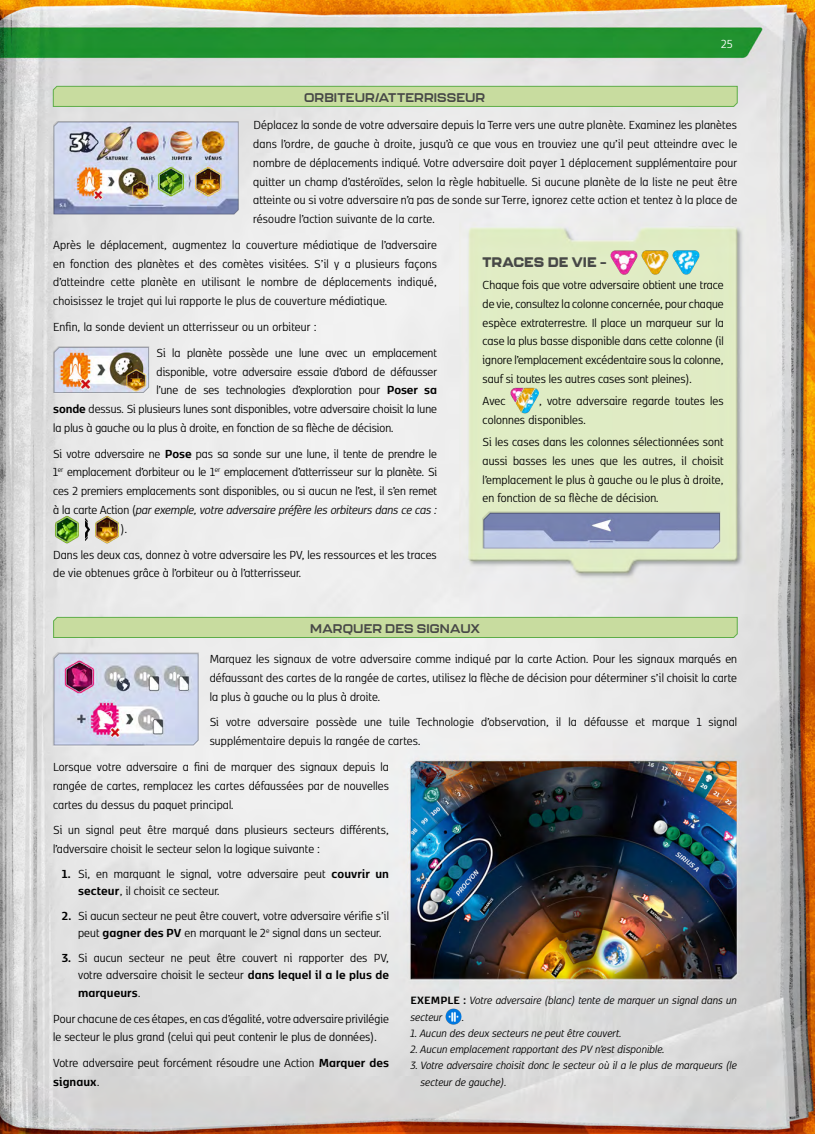
<style>
.page{position:relative;width:815px;height:1134px;background:#fff}
.page>*{position:absolute;margin:0;border:0;box-sizing:border-box;transform-origin:0 0}
.text_basic_Kobenhavn_12{font:13.75px/18.8px "Kobenhavn CS";letter-spacing:.005em;color:#000}
.text_basic_Kobenhavn_12_17{font:13.75px/18.8px "Kobenhavn CS";letter-spacing:.005em;color:#000;text-align:justify}
.text_basic_Kobenhavn_12-2{font:italic 13.75px "Kobenhavn CS";color:#000}
.t1{font:800 13.75px "Kallisto";color:#474847}
.t2{font:13.75px "Kobenhavn CS";color:#fff}
.example{font:italic 12.5px/16.2px "Kobenhavn CS";letter-spacing:.01em;color:#000}
.t3{font:700 12.5px "Kallisto";letter-spacing:.005em;color:#474847}
.s1{font-weight:700}
.s2{font-style:normal}
.s3{font-weight:700;font-style:normal}
</style>
<div class="page">
<img style="left:0;top:0;width:815px;height:1134px">
<div style="left:53px;top:121px;width:187px;height:94px;background:#000;opacity:.25"></div>
<svg style="left:53px;top:345px;width:97px;height:1px"></svg>
<div style="left:53px;top:347px;width:97px;height:47px;background:#eaeaea"></div>
<div style="left:53px;top:346px;width:97px;height:47px;background:#000;opacity:.25"></div>
<img style="left:53px;top:515px;width:28px;height:28px">
<img style="left:85px;top:518px;width:4px;height:22px">
<img style="left:93px;top:515px;width:28px;height:28px">
<svg style="left:53px;top:86px;width:685px;height:21px;background:#bed797"></svg>
<svg style="left:53px;top:617px;width:685px;height:21px;background:#bed797"></svg>
<div style="left:53px;top:652px;width:147px;height:94px;background:#000;opacity:.25"></div>
<img style="left:610px;top:248px;width:28px;height:28px">
<img style="left:641px;top:248px;width:28px;height:28px">
<img style="left:672px;top:248px;width:28px;height:28px">
<img style="left:511px;top:387px;width:28px;height:27px">
<img style="left:445px;top:1008px;width:17px;height:16px">
<div style="left:482px;top:512px;width:240px;height:38px;background:#e1ebcb"></div>
<div style="left:482px;top:511px;width:239px;height:38px;background:#000;opacity:.25"></div>
<h4 class="t3" style="left:304px;top:90px;width:183px">ORBITEUR/ATTERRISSEUR</h4>
<p class="t2" style="left:721px;top:35px;width:13px">25</p>
<p class="text_basic_Kobenhavn_12" style="left:253px;top:115px;width:485px;text-align:justify">Déplacez la sonde de votre adversaire depuis la Terre vers une autre planète. Examinez les planètes dans l’ordre, de gauche à droite, jusqu’à ce que vous en trouviez une qu’il peut atteindre avec le nombre de déplacements indiqué. Votre adversaire doit payer 1 déplacement supplémentaire pour quitter un champ d’astéroïdes, selon la règle habituelle. Si aucune planète de la liste ne peut être atteinte ou si votre adversaire n’a pas de sonde sur Terre, ignorez cette action et tentez à la place de résoudre l’action suivante de la carte.</p>
<p class="text_basic_Kobenhavn_12" style="left:53px;top:235px;width:385px;text-align:justify">Après le déplacement, augmentez la couverture médiatique de l’adversaire en fonction des planètes et des comètes visitées. S’il y a plusieurs façons d’atteindre cette planète en utilisant le nombre de déplacements indiqué, choisissez le trajet qui lui rapporte le plus de couverture médiatique.</p>
<p class="text_basic_Kobenhavn_12" style="left:53px;top:317px;width:265px">Enfin, la sonde devient un atterrisseur ou un orbiteur :</p>
<p class="text_basic_Kobenhavn_12" style="left:157px;top:342px;width:282px">Si la planète possède une lune avec un emplacement</p>
<p class="text_basic_Kobenhavn_12" style="left:157px;top:361px;width:282px">disponible, votre adversaire essaie d’abord de défausser</p>
<p class="text_basic_Kobenhavn_12" style="left:157px;top:380px;width:282px">l’une de ses technologies d’exploration pour <span class="s1">Poser sa</span></p>
<p class="text_basic_Kobenhavn_12" style="left:53px;top:399px;width:385px"><span class="s1">sonde</span> dessus. Si plusieurs lunes sont disponibles, votre adversaire choisit la lune</p>
<p class="text_basic_Kobenhavn_12" style="left:53px;top:417px;width:342px">la plus à gauche ou la plus à droite, en fonction de sa flèche de décision.</p>
<p class="text_basic_Kobenhavn_12" style="left:53px;top:443px;width:385px">Si votre adversaire ne <span class="s1">Pose</span> pas sa sonde sur une lune, il tente de prendre le</p>
<p class="text_basic_Kobenhavn_12" style="left:53px;top:462px;width:385px">1<sup>er</sup> emplacement d’orbiteur ou le 1<sup>er</sup> emplacement d’atterrisseur sur la planète. Si</p>
<p class="text_basic_Kobenhavn_12" style="left:53px;top:481px;width:385px">ces 2 premiers emplacements sont disponibles, ou si aucun ne l’est, il s’en remet</p>
<p class="text_basic_Kobenhavn_12-2" style="left:53px;top:501px;width:385px"><span class="s2">à la carte Action (</span>par exemple, votre adversaire préfère les orbiteurs dans ce cas :</p>
<p class="text_basic_Kobenhavn_12" style="left:121px;top:518px;width:8px">).</p>
<p class="text_basic_Kobenhavn_12" style="left:53px;top:544px;width:385px">Dans les deux cas, donnez à votre adversaire les PV, les ressources et les traces de vie obtenues grâce à l’orbiteur ou à l’atterrisseur.</p>
<p class="t1" style="left:483px;top:253px;width:125px">TRACES DE VIE –</p>
<p class="text_basic_Kobenhavn_12_17" style="left:483px;top:275px;width:243px">Chaque fois que votre adversaire obtient une trace de vie, consultez la colonne concernée, pour chaque espèce extraterrestre. Il place un marqueur sur la case la plus basse disponible dans cette colonne (il ignore l’emplacement excédentaire sous la colonne, sauf si toutes les autres cases sont pleines).</p>
<p class="text_basic_Kobenhavn_12_17" style="left:483px;top:391px;width:25px">Avec</p>
<p class="text_basic_Kobenhavn_12_17" style="left:483px;top:391px;width:243px;text-indent:56px">, votre adversaire regarde toutes les colonnes disponibles.</p>
<p class="text_basic_Kobenhavn_12_17" style="left:483px;top:432px;width:243px">Si les cases dans les colonnes sélectionnées sont aussi basses les unes que les autres, il choisit l’emplacement le plus à gauche ou le plus à droite, en fonction de sa flèche de décision.</p>
<h4 class="t3" style="left:310px;top:621px;width:171px">MARQUER DES SIGNAUX</h4>
<p class="text_basic_Kobenhavn_12" style="left:210px;top:649px;width:529px;text-align:justify">Marquez les signaux de votre adversaire comme indiqué par la carte Action. Pour les signaux marqués en défaussant des cartes de la rangée de cartes, utilisez la flèche de décision pour déterminer s’il choisit la carte la plus à gauche ou la plus à droite.</p>
<p class="text_basic_Kobenhavn_12" style="left:210px;top:712px;width:529px">Si votre adversaire possède une tuile Technologie d’observation, il la défausse et marque 1 signal supplémentaire depuis la rangée de cartes.</p>
<p class="text_basic_Kobenhavn_12" style="left:53px;top:757px;width:337px;text-align:justify">Lorsque votre adversaire a fini de marquer des signaux depuis la rangée de cartes, remplacez les cartes défaussées par de nouvelles cartes du dessus du paquet principal.</p>
<p class="text_basic_Kobenhavn_12" style="left:53px;top:820px;width:337px">Si un signal peut être marqué dans plusieurs secteurs différents, l’adversaire choisit le secteur selon la logique suivante :</p>
<p class="text_basic_Kobenhavn_12" style="left:78px;top:864px;width:312px;line-height:17.5px;text-indent:-16px"><span class="s1">1.</span> Si, en marquant le signal, votre adversaire peut <span class="s1">couvrir un secteur</span>, il choisit ce secteur.</p>
<p class="text_basic_Kobenhavn_12" style="left:78px;top:906px;width:312px;line-height:17.5px;text-indent:-16px"><span class="s1">2.</span> Si aucun secteur ne peut être couvert, votre adversaire vérifie s’il peut <span class="s1">gagner des PV</span> en marquant le 2<sup>e</sup> signal dans un secteur.</p>
<p class="text_basic_Kobenhavn_12" style="left:78px;top:948px;width:312px;line-height:17.5px;text-align:justify;text-indent:-16px"><span class="s1">3.</span> Si aucun secteur ne peut être couvert ni rapporter des PV, votre adversaire choisit le secteur <span class="s1">dans lequel il a le plus de marqueurs</span>.</p>
<p class="text_basic_Kobenhavn_12" style="left:53px;top:1008px;width:337px">Pour chacune de ces étapes, en cas d’égalité, votre adversaire privilégie le secteur le plus grand (celui qui peut contenir le plus de données).</p>
<p class="text_basic_Kobenhavn_12" style="left:53px;top:1053px;width:337px">Votre adversaire peut forcément résoudre une Action <span class="s1">Marquer des signaux</span>.</p>
<p class="example" style="left:410px;top:992px;width:328px"><span class="s3">EXEMPLE :</span> Votre adversaire (blanc) tente de marquer un signal dans un secteur</p>
<p class="example" style="left:462px;top:1008px;width:4px">.</p>
<p class="example" style="left:410px;top:1024px;width:213px">1. Aucun des deux secteurs ne peut être couvert.</p>
<p class="example" style="left:410px;top:1040px;width:256px">2. Aucun emplacement rapportant des PV n’est disponible.</p>
<p class="example" style="left:420px;top:1057px;width:318px;text-indent:-10px">3. Votre adversaire choisit donc le secteur où il a le plus de marqueurs (le secteur de gauche).</p>
</div>
